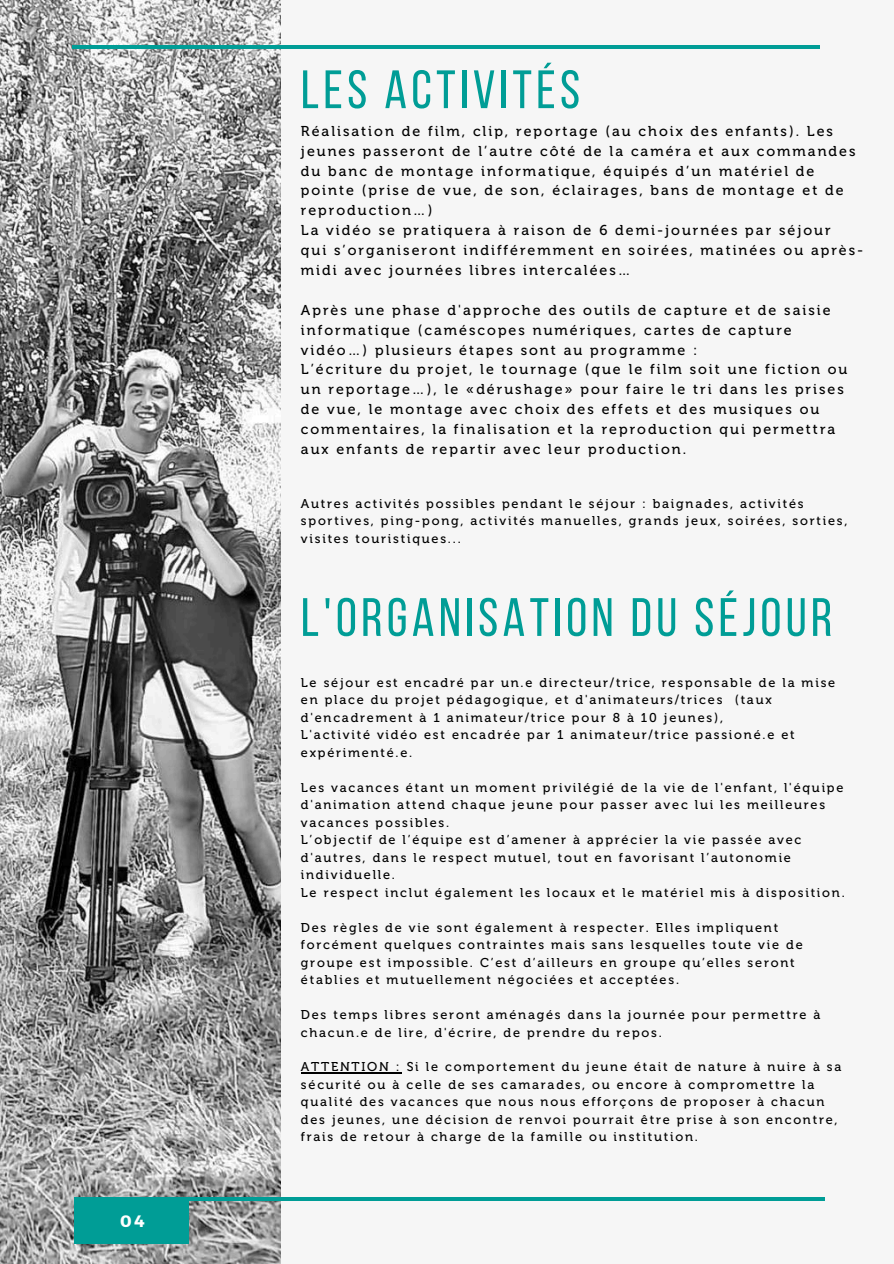
<style>
.page{position:relative;width:894px;height:1264px;background:#fff}
.page>*{position:absolute;margin:0;border:0;box-sizing:border-box;transform-origin:0 0}
.t1{font:54px "Bebas Neue";letter-spacing:.08em;color:#009d96}
.t2{font:700 16.5px "Montserrat";color:#fff}
.t3{font:14.25px/20px "Museo 500";letter-spacing:.14em;color:#000}
.t4{font:12.75px/17.4px "Museo 500";letter-spacing:.14em;color:#000}
</style>
<div class="page">
<div style="left:0;top:3px;width:893px;height:1260px;background:#f6f6f6"></div>
<img style="left:0;top:0;width:280px;height:1263px">
<hr style="left:72px;top:45px;width:747px;height:4px;background:#009d96">
<div style="left:74px;top:1197px;width:115px;height:46px;background:#009d96"></div>
<hr style="left:77px;top:1197px;width:747px;height:3px;background:#009d96">
<hr style="left:301px;top:1072px;width:100px;height:1px;background:#000">
<p class="t2" style="left:120px;top:1210px;width:26px">04</p>
<h1 class="t1" style="left:301px;top:68px;width:280px">LES ACTIVITÉS</h1>
<p class="t3" style="left:301px;top:121px;width:564px">Réalisation de film, clip, reportage (au choix des enfants). Les jeunes passeront de l’autre côté de la caméra et aux commandes du banc de montage informatique, équipés d’un matériel de pointe (prise de vue, de son, éclairages, bans de montage et de reproduction…)<br>La vidéo se pratiquera à raison de 6 demi-journées par séjour<br>qui s’organiseront indifféremment en soirées, matinées ou après&shy;midi avec journées libres intercalées…</p>
<p class="t3" style="left:301px;top:300px;width:548px">Après une phase d'approche des outils de capture et de saisie informatique (caméscopes numériques, cartes de capture vidéo…) plusieurs étapes sont au programme :<br>L’écriture du projet, le tournage (que le film soit une fiction ou un reportage…), le «dérushage» pour faire le tri dans les prises de vue, le montage avec choix des effets et des musiques ou commentaires, la finalisation et la reproduction qui permettra aux enfants de repartir avec leur production.</p>
<p class="t4" style="left:301px;top:494px;width:548px">Autres activités possibles pendant le séjour : baignades, activités sportives, ping-pong, activités manuelles, grands jeux, soirées, sorties, visites touristiques...</p>
<h1 class="t1" style="left:301px;top:595px;width:532px">L'ORGANISATION DU SÉJOUR</h1>
<p class="t4" style="left:301px;top:674px;width:535px">Le séjour est encadré par un.e directeur/trice, responsable de la mise en place du projet pédagogique, et d'animateurs/trices (taux d'encadrement à 1 animateur/trice pour 8 à 10 jeunes),<br>L'activité vidéo est encadrée par 1 animateur/trice passioné.e et expérimenté.e.</p>
<p class="t4" style="left:301px;top:778px;width:545px">Les vacances étant un moment privilégié de la vie de l'enfant, l'équipe d'animation attend chaque jeune pour passer avec lui les meilleures vacances possibles.<br>L’objectif de l’équipe est d’amener à apprécier la vie passée avec d'autres, dans le respect mutuel, tout en favorisant l’autonomie individuelle.<br>Le respect inclut également les locaux et le matériel mis à disposition.</p>
<p class="t4" style="left:301px;top:918px;width:503px">Des règles de vie sont également à respecter. Elles impliquent forcément quelques contraintes mais sans lesquelles toute vie de groupe est impossible. C’est d’ailleurs en groupe qu’elles seront établies et mutuellement négociées et acceptées.</p>
<p class="t4" style="left:301px;top:1006px;width:521px">Des temps libres seront aménagés dans la journée pour permettre à chacun.e de lire, d'écrire, de prendre du repos.</p>
<p class="t4" style="left:301px;top:1058px;width:542px">ATTENTION : Si le comportement du jeune était de nature à nuire à sa sécurité ou à celle de ses camarades, ou encore à compromettre la qualité des vacances que nous nous efforçons de proposer à chacun des jeunes, une décision de renvoi pourrait être prise à son encontre, frais de retour à charge de la famille ou institution.</p>
</div>
